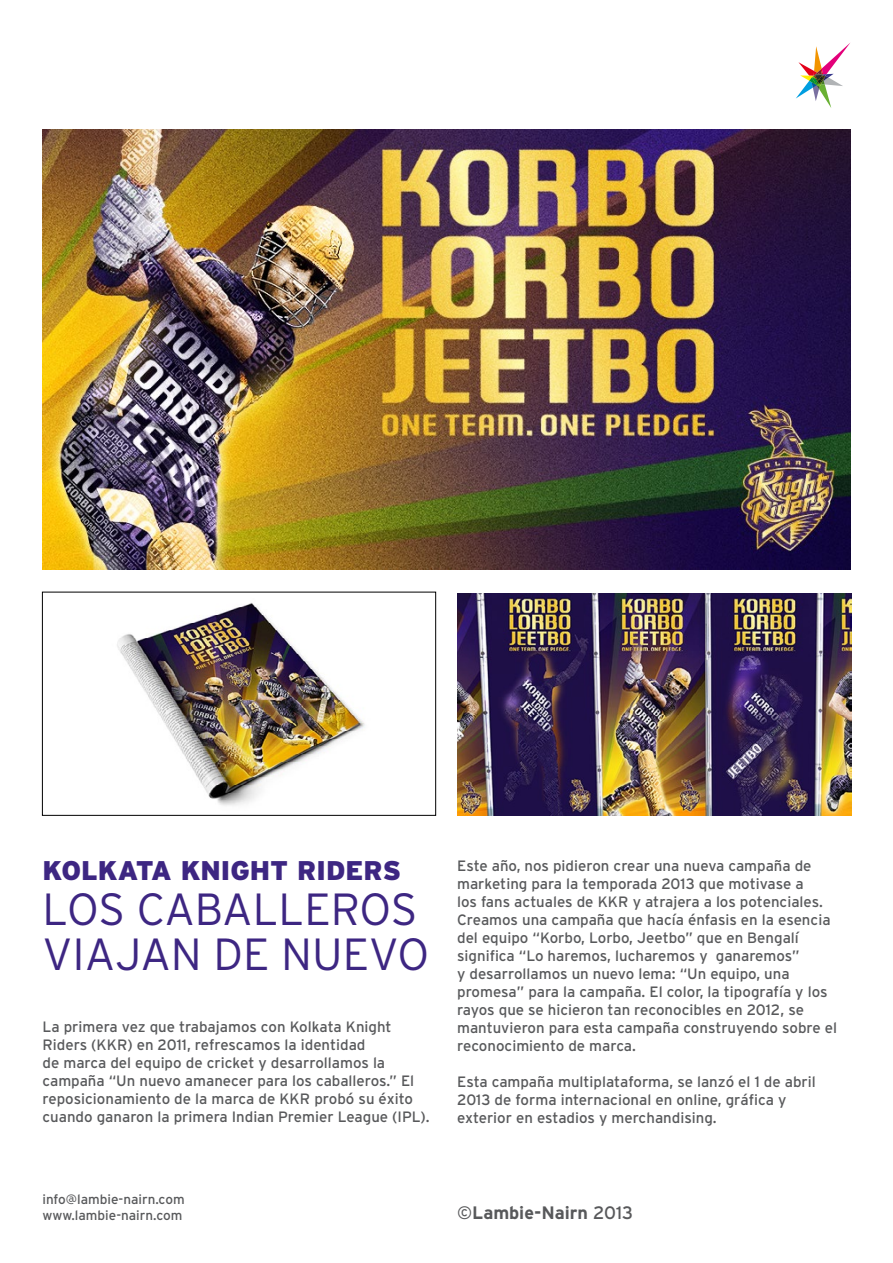
<style>
.page{position:relative;width:893px;height:1263px;background:#fff}
.page>*{position:absolute;margin:0;border:0;box-sizing:border-box;transform-origin:0 0}
.t1{font:300 45px/45px "Interstate";color:#3d2682}
.t2{font:900 27px "Interstate";color:#3d2682}
.t3{font:700 18px "Interstate";color:#58595b}
.t4{font:15px/18px "Interstate";color:#58595b}
.t5{font:13.5px/16.2px "Interstate";color:#58595b}
.s1{font-weight:400}
</style>
<div class="page">
<svg style="left:796px;top:43px;width:54px;height:65px"></svg>
<img style="left:43px;top:130px;width:807px;height:440px">
<img style="left:117px;top:603px;width:248px;height:203px">
<div style="left:42px;top:592px;width:394px;height:223px;border:1px solid #000"></div>
<img style="left:457px;top:593px;width:394px;height:222px">
<h2 class="t2" style="left:43px;top:855px;width:360px">KOLKATA KNIGHT RIDERS</h2>
<h1 class="t1" style="left:43px;top:886px;width:388px">LOS CABALLEROS<br>VIAJAN DE NUEVO</h1>
<p class="t4" style="left:43px;top:1018px;width:389px">La primera vez que trabajamos con Kolkata Knight Riders (KKR) en 2011, refrescamos la identidad<br>de marca del equipo de cricket y desarrollamos la campaña “Un nuevo amanecer para los caballeros.” El reposicionamiento de la marca de KKR probó su éxito cuando ganaron la primera Indian Premier League (IPL).</p>
<p class="t4" style="left:457px;top:856px;width:382px">Este año, nos pidieron crear una nueva campaña de marketing para la temporada 2013 que motivase a<br>los fans actuales de KKR y atrajera a los potenciales.<br>Creamos una campaña que hacía énfasis en la esencia del equipo “Korbo, Lorbo, Jeetbo” que en Bengalí significa “Lo haremos, lucharemos y ganaremos”<br>y desarrollamos un nuevo lema: “Un equipo, una promesa” para la campaña. El color, la tipografía y los rayos que se hicieron tan reconocibles en 2012, se mantuvieron para esta campaña construyendo sobre el reconocimiento de marca.</p>
<p class="t4" style="left:457px;top:1072px;width:360px">Esta campaña multiplataforma, se lanzó el 1 de abril<br>2013 de forma internacional en online, gráfica y exterior en estadios y merchandising.</p>
<p class="t5" style="left:43px;top:1191px;width:144px">info@lambie-nairn.com www.lambie-nairn.com</p>
<p class="t3" style="left:457px;top:1202px;width:178px"><span class="s1">©</span>Lambie-Nairn <span class="s1">2013</span></p>
</div>
